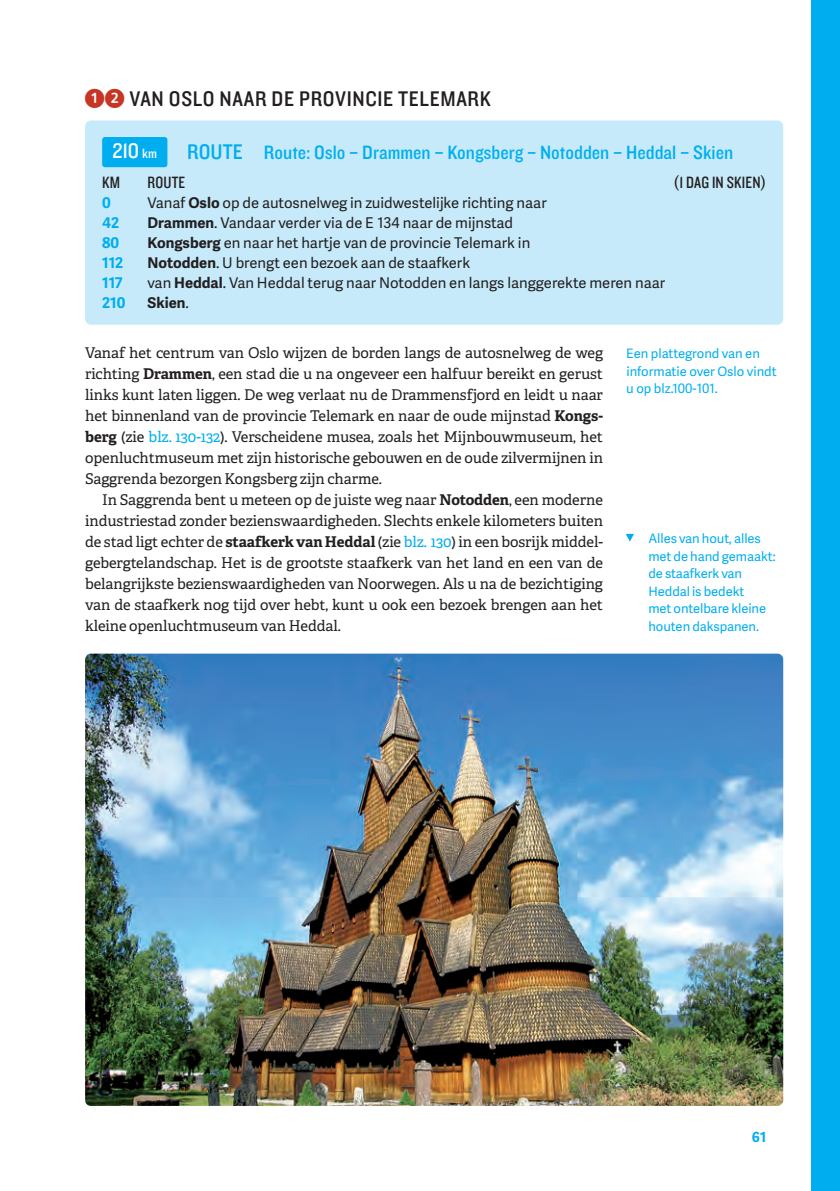
<style>
.page{position:relative;width:840px;height:1191px;background:#fff}
.page>*{position:absolute;margin:0;border:0;box-sizing:border-box;transform-origin:0 0}
.t1{font:22px "Knockout 30 Junior Welterwt";letter-spacing:.03em;color:#231f20}
.t2{font:22px "Knockout 30 Junior Welterwt";color:#fff}
.t3{font:20px "Knockout 30 Junior Welterwt";color:#00aeef}
.t4{font:17px "Knockout 29 Junior Ltweight";letter-spacing:.01em;color:#231f20}
.t5{font:14.8px/21px "Adelle";letter-spacing:-.005em;color:#231f20;text-align:justify}
.t6{font:14.8px "Adelle Sans";color:#231f20}
.t7{font:700 14.8px "Adelle Sans";color:#00aeef}
.t8{font:700 14.8px "Adelle Sans";color:#231f20}
.t9{font:700 14px "Adelle Sans";color:#00aeef}
.t10{font:13px/17.6px "Adelle Sans";letter-spacing:-.005em;color:#00aeef}
.s1{font-family:"Zahlen Kreis Quadr Stern";font-size:28px;color:#c73524}
.s2{font-size:14px}
.s3{font-size:22px}
.s4{font-weight:700}
.s5{font-weight:400}
.s6{color:#00aeef}
</style>
<div class="page">
<div style="left:85px;top:120px;width:697px;height:205px;background:#c6eafa;border-radius:6px"></div>
<div style="left:102px;top:137px;width:65px;height:30px;background:#00aeef;border-radius:3px"></div>
<img style="left:85px;top:653px;width:697px;height:453px">
<svg style="left:626px;top:534px;width:7px;height:7px"></svg>
<div style="left:811px;top:0;width:28px;height:1191px;background:#00aeef"></div>
<h1 class="t1" style="left:85px;top:84px;width:407px"><span class="s1">AB</span> VAN OSLO NAAR DE PROVINCIE TELEMARK</h1>
<h1 class="t2" style="left:112px;top:136px;width:46px">210 <span class="s2">km</span></h1>
<h2 class="t3" style="left:187px;top:139px;width:547px"><span class="s3">ROUTE</span> Route: Oslo – Drammen – Kongsberg – Notodden – Heddal – Skien</h2>
<p class="t4" style="left:102px;top:171px;width:20px">KM</p>
<p class="t4" style="left:147px;top:171px;width:39px">ROUTE</p>
<p class="t4" style="left:673px;top:171px;width:94px">(1 DAG IN SKIEN)</p>
<p class="t7" style="left:102px;top:192px;width:10px">0</p>
<p class="t6" style="left:147px;top:192px;width:400px">Vanaf <span class="s4">Oslo</span> op de autosnelweg in zuidwestelijke richting naar</p>
<p class="t7" style="left:102px;top:212px;width:18px">42</p>
<p class="t6" style="left:147px;top:212px;width:366px"><span class="s4">Drammen</span>. Vandaar verder via de E 134 naar de mijnstad</p>
<p class="t7" style="left:102px;top:232px;width:19px">80</p>
<p class="t6" style="left:147px;top:232px;width:384px"><span class="s4">Kongsberg</span> en naar het hartje van de provincie Telemark in</p>
<p class="t7" style="left:102px;top:252px;width:23px">112</p>
<p class="t6" style="left:147px;top:252px;width:324px"><span class="s4">Notodden</span>. U brengt een bezoek aan de staafkerk</p>
<p class="t7" style="left:102px;top:272px;width:22px">117</p>
<p class="t6" style="left:147px;top:272px;width:519px">van <span class="s4">Heddal</span>. Van Heddal terug naar Notodden en langs langgerekte meren naar</p>
<p class="t7" style="left:102px;top:292px;width:25px">210</p>
<p class="t8" style="left:147px;top:292px;width:43px">Skien<span class="s5">.</span></p>
<p class="t5" style="left:85px;top:343px;width:519px">Vanaf het centrum van Oslo wijzen de borden langs de autosnelweg de weg richting <span class="s4">Drammen</span>, een stad die u na ongeveer een halfuur bereikt en gerust links kunt laten liggen. De weg verlaat nu de Drammensfjord en leidt u naar het binnenland van de provincie Telemark en naar de oude mijnstad <span class="s4">Kongs&shy;berg</span> (zie <span class="s6">blz. 130-132</span>). Verscheidene musea, zoals het Mijnbouwmuseum, het openluchtmuseum met zijn historische gebouwen en de oude zilvermijnen in Saggrenda bezorgen Kongsberg zijn charme.</p>
<p class="t5" style="left:85px;top:490px;width:519px;text-indent:17px">In Saggrenda bent u meteen op de juiste weg naar <span class="s4">Notodden</span>, een moderne industriestad zonder bezienswaardigheden. Slechts enkele kilometers buiten de stad ligt echter de <span class="s4">staafkerk van Heddal</span> (zie <span class="s6">blz. 130</span>) in een bosrijk middel&shy;gebergtelandschap. Het is de grootste staafkerk van het land en een van de belangrijkste bezienswaardigheden van Noorwegen. Als u na de bezichtiging van de staafkerk nog tijd over hebt, kunt u ook een bezoek brengen aan het kleine openluchtmuseum van Heddal.</p>
<p class="t10" style="left:626px;top:344px;width:152px">Een plattegrond van en informatie over Oslo vindt u op blz.100-101.</p>
<p class="t10" style="left:648px;top:529px;width:129px">Alles van hout, alles met de hand gemaakt: de staafkerk van<br>Heddal is bedekt<br>met ontelbare kleine houten dakspanen.</p>
<p class="t9" style="left:751px;top:1126px;width:16px">61</p>
</div>
